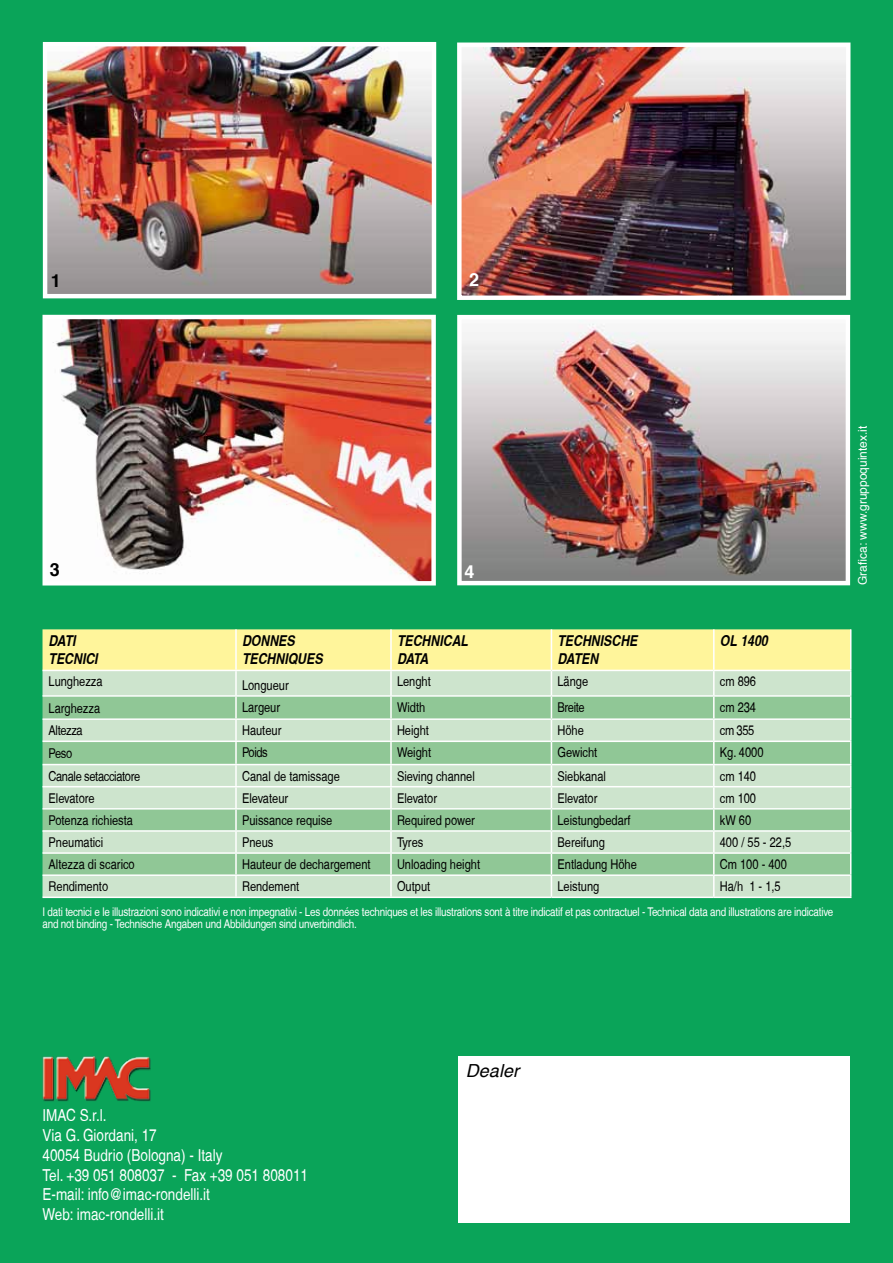
<style>
.page{position:relative;width:893px;height:1263px;background:#0aa459}
.page>*{position:absolute;margin:0;border:0;box-sizing:border-box;transform-origin:0 0}
.t1{font:italic 18px "Helvetica";color:#000}
.t2{font:700 18px "Helvetica";color:#000}
.t3{font:700 18px "Helvetica";color:#fff}
.t4{font:condensed 16.5px/19.8px "Helvetica";color:#fff}
.t5{font:italic 700 condensed 15px/18px "Helvetica";color:#000}
.t6{font:condensed 13.5px "Helvetica";color:#000}
.t7{font:condensed 13.5px "Helvetica";letter-spacing:-.025em;color:#000}
.t8{font:condensed 12px/12px "Helvetica";letter-spacing:-.015em;color:#fff}
.t9{font:12px "Helvetica";color:#fff}
</style>
<div class="page">
<div style="left:458px;top:1056px;width:392px;height:167px;background:#fff"></div>
<img style="left:42px;top:1056px;width:109px;height:46px">
<img style="left:48px;top:47px;width:383px;height:246px">
<div style="left:43px;top:42px;width:393px;height:256px;border:4px solid #fff"></div>
<img style="left:462px;top:48px;width:383px;height:247px">
<div style="left:457px;top:43px;width:393px;height:257px;border:4px solid #fff"></div>
<img style="left:48px;top:320px;width:383px;height:260px">
<div style="left:43px;top:315px;width:393px;height:270px;border:4px solid #fff"></div>
<img style="left:462px;top:320px;width:383px;height:260px">
<div style="left:457px;top:315px;width:393px;height:270px;border:4px solid #fff"></div>
<svg style="left:43px;top:629px;width:808px;height:267px;background:#c4dfb7"></svg>
<hr style="left:43px;top:896px;width:193px;height:2px;background:#fff">
<hr style="left:236px;top:896px;width:155px;height:2px;background:#fff">
<hr style="left:391px;top:896px;width:160px;height:2px;background:#fff">
<hr style="left:551px;top:896px;width:163px;height:2px;background:#fff">
<hr style="left:714px;top:896px;width:137px;height:2px;background:#fff">
<h1 class="t2" style="left:51px;top:267px;width:12px">1</h1>
<h1 class="t3" style="left:469px;top:265px;width:12px">2</h1>
<h1 class="t2" style="left:50px;top:555px;width:12px">3</h1>
<h1 class="t3" style="left:464px;top:557px;width:12px">4</h1>
<p class="t5" style="left:49px;top:632px;width:54px">DATI<br>TECNICI</p>
<p class="t5" style="left:242px;top:632px;width:85px">DONNES<br>TECHNIQUES</p>
<p class="t5" style="left:397px;top:632px;width:76px">TECHNICAL<br>DATA</p>
<p class="t5" style="left:557px;top:632px;width:85px">TECHNISCHE<br>DATEN</p>
<p class="t5" style="left:720px;top:632px;width:53px">OL 1400</p>
<p class="t6" style="left:49px;top:674px;width:56px">Lunghezza</p>
<p class="t6" style="left:242px;top:677px;width:48px">Longueur</p>
<p class="t6" style="left:397px;top:674px;width:35px">Lenght</p>
<p class="t6" style="left:557px;top:674px;width:32px">Länge</p>
<p class="t6" style="left:720px;top:674px;width:38px">cm 896</p>
<p class="t6" style="left:49px;top:700px;width:53px">Larghezza</p>
<p class="t6" style="left:242px;top:699px;width:40px">Largeur</p>
<p class="t6" style="left:397px;top:699px;width:30px">Width</p>
<p class="t6" style="left:557px;top:699px;width:29px">Breite</p>
<p class="t6" style="left:720px;top:699px;width:38px">cm 234</p>
<p class="t7" style="left:49px;top:722px;width:36px">Altezza</p>
<p class="t6" style="left:242px;top:722px;width:41px">Hauteur</p>
<p class="t6" style="left:397px;top:722px;width:33px">Height</p>
<p class="t6" style="left:557px;top:722px;width:28px">Höhe</p>
<p class="t6" style="left:720px;top:722px;width:36px">cm 355</p>
<p class="t6" style="left:49px;top:746px;width:25px">Peso</p>
<p class="t6" style="left:242px;top:745px;width:27px">Poids</p>
<p class="t6" style="left:397px;top:745px;width:36px">Weight</p>
<p class="t6" style="left:557px;top:745px;width:41px">Gewicht</p>
<p class="t6" style="left:720px;top:745px;width:45px">Kg. 4000</p>
<p class="t7" style="left:49px;top:768px;width:93px">Canale setacciatore</p>
<p class="t6" style="left:242px;top:768px;width:99px">Canal de tamissage</p>
<p class="t6" style="left:397px;top:768px;width:79px">Sieving channel</p>
<p class="t6" style="left:557px;top:768px;width:50px">Siebkanal</p>
<p class="t6" style="left:720px;top:768px;width:38px">cm 140</p>
<p class="t6" style="left:49px;top:790px;width:48px">Elevatore</p>
<p class="t6" style="left:242px;top:790px;width:48px">Elevateur</p>
<p class="t6" style="left:397px;top:790px;width:42px">Elevator</p>
<p class="t6" style="left:557px;top:790px;width:42px">Elevator</p>
<p class="t6" style="left:720px;top:790px;width:38px">cm 100</p>
<p class="t6" style="left:49px;top:812px;width:86px">Potenza richiesta</p>
<p class="t6" style="left:242px;top:812px;width:92px">Puissance requise</p>
<p class="t6" style="left:397px;top:812px;width:79px">Required power</p>
<p class="t6" style="left:557px;top:812px;width:75px">Leistungbedarf</p>
<p class="t6" style="left:720px;top:812px;width:33px">kW 60</p>
<p class="t6" style="left:49px;top:834px;width:56px">Pneumatici</p>
<p class="t6" style="left:242px;top:834px;width:33px">Pneus</p>
<p class="t6" style="left:397px;top:834px;width:28px">Tyres</p>
<p class="t6" style="left:557px;top:834px;width:49px">Bereifung</p>
<p class="t6" style="left:720px;top:834px;width:73px">400 / 55 - 22,5</p>
<p class="t6" style="left:49px;top:856px;width:88px">Altezza di scarico</p>
<p class="t6" style="left:242px;top:856px;width:130px">Hauteur de dechargement</p>
<p class="t6" style="left:397px;top:856px;width:85px">Unloading height</p>
<p class="t6" style="left:557px;top:856px;width:81px">Entladung Höhe</p>
<p class="t6" style="left:720px;top:856px;width:69px">Cm 100 - 400</p>
<p class="t6" style="left:49px;top:878px;width:61px">Rendimento</p>
<p class="t6" style="left:242px;top:878px;width:59px">Rendement</p>
<p class="t6" style="left:397px;top:878px;width:35px">Output</p>
<p class="t6" style="left:557px;top:878px;width:43px">Leistung</p>
<p class="t6" style="left:720px;top:878px;width:62px">Ha/h 1 - 1,5</p>
<p class="t8" style="left:43px;top:905px;width:792px">I dati tecnici e le illustrazioni sono indicativi e non impegnativi - Les données techniques et les illustrations sont à titre indicatif et pas contractuel - Technical data and illustrations are indicative and not binding - Technische Angaben und Abbildungen sind unverbindlich.</p>
<p class="t9" style="left:853px;top:585px;width:161px;rotate:-90deg">Grafica: www.gruppoquintex.it</p>
<p class="t4" style="left:43px;top:1105px;width:267px">IMAC S.r.l.<br>Via G. Giordani, 17<br>40054 Budrio (Bologna) - Italy<br>Tel. +39 051 808037 - Fax +39 051 808011<br>E-mail: info@imac-rondelli.it<br>Web: imac-rondelli.it</p>
<h1 class="t1" style="left:466px;top:1057px;width:55px">Dealer</h1>
</div>
